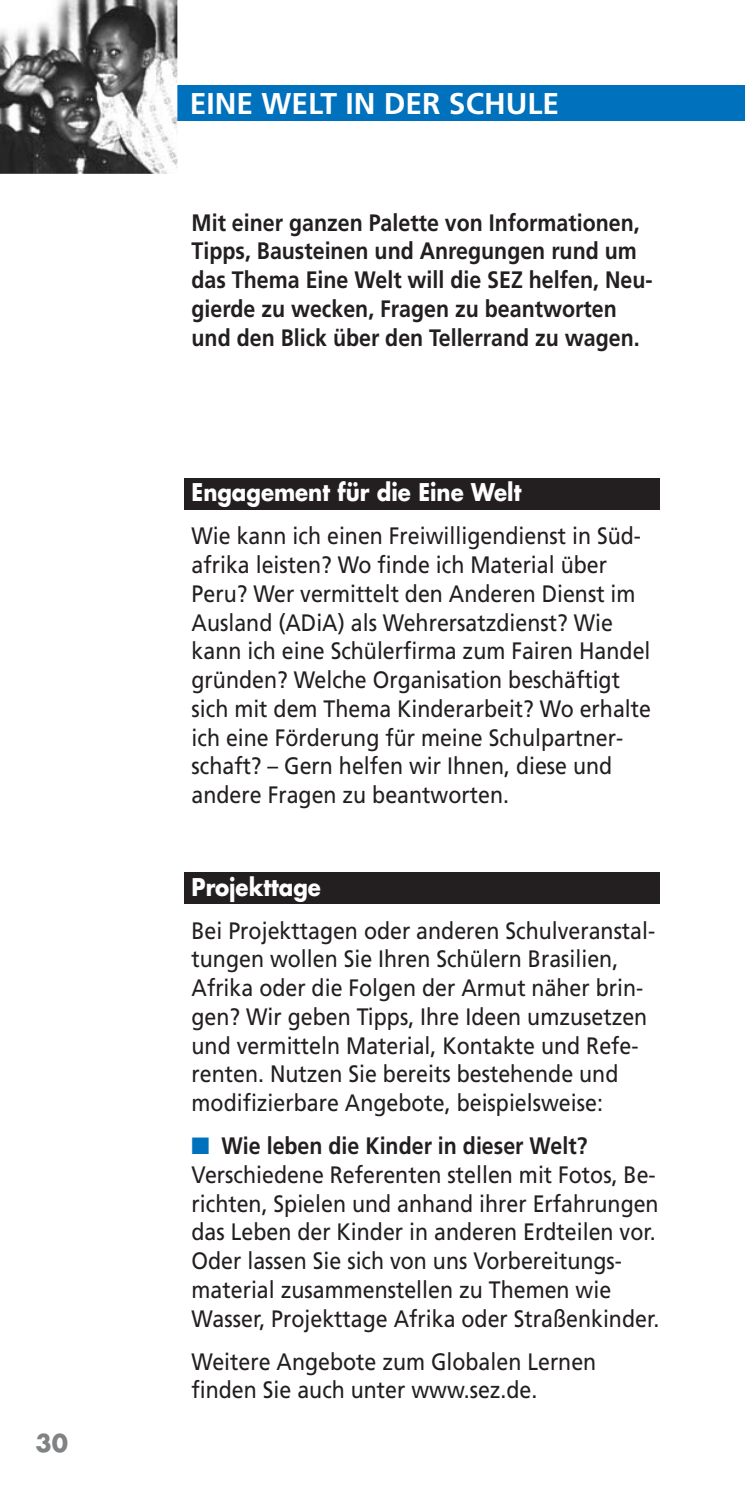
<style>
.page{position:relative;width:745px;height:1489px;background:#fff}
.page>*{position:absolute;margin:0;border:0;box-sizing:border-box;transform-origin:0 0}
.t1{font:700 30px "Frutiger";color:#fff}
.t2{font:23.75px/28.8px "Frutiger";color:#231f20;scale:.9 1}
.t3{font:700 23.75px/28.8px "Frutiger";color:#231f20;scale:.9 1}
.t4{font:700 23.75px "Futura";color:#fff;scale:.9 1}
.t5{font:700 23.75px "Futura";color:#808284}
.s1{color:#0071bc}
.s2{font-weight:700}
</style>
<div class="page">
<div style="left:184px;top:872px;width:475px;height:31px;background:#231f20"></div>
<div style="left:184px;top:478px;width:475px;height:32px;background:#231f20"></div>
<div style="left:175px;top:85px;width:569px;height:35px;background:#0071bc"></div>
<img style="left:0;top:0;width:177px;height:174px">
<p class="t5" style="left:35px;top:1431px;width:34px">30</p>
<p class="t1" style="left:189px;top:91px;width:370px">EINE WELT IN DER SCHULE</p>
<p class="t3" style="left:191px;top:210px;width:513px">Mit einer ganzen Palette von Informationen, Tipps, Bausteinen und Anregungen rund um das Thema Eine Welt will die SEZ helfen, Neu&shy;gierde zu wecken, Fragen zu beantworten und den Blick über den Tellerrand zu wagen.</p>
<p class="t4" style="left:191px;top:481px;width:368px">Engagement für die Eine Welt</p>
<p class="t2" style="left:191px;top:523px;width:511px">Wie kann ich einen Freiwilligendienst in Süd&shy;afrika leisten? Wo finde ich Material über Peru? Wer vermittelt den Anderen Dienst im Ausland (ADiA) als Wehrersatzdienst? Wie kann ich eine Schülerfirma zum Fairen Handel gründen? Welche Organisation beschäftigt sich mit dem Thema Kinderarbeit? Wo erhalte ich eine Förderung für meine Schulpartner&shy;schaft? – Gern helfen wir Ihnen, diese und andere Fragen zu beantworten.</p>
<p class="t4" style="left:191px;top:875px;width:145px">Projekttage</p>
<p class="t2" style="left:191px;top:917px;width:516px">Bei Projekttagen oder anderen Schulveranstal&shy;tungen wollen Sie Ihren Schülern Brasilien, Afrika oder die Folgen der Armut näher brin&shy;gen? Wir geben Tipps, Ihre Ideen umzusetzen und vermitteln Material, Kontakte und Refe&shy;renten. Nutzen Sie bereits bestehende und modifizierbare Angebote, beispielsweise:</p>
<p class="t2" style="left:191px;top:1133px;width:521px"><span class="s1">■</span> <span class="s2">Wie leben die Kinder in dieser Welt?<br></span>Verschiedene Referenten stellen mit Fotos, Be&shy;richten, Spielen und anhand ihrer Erfahrungen das Leben der Kinder in anderen Erdteilen vor.<br>Oder lassen Sie sich von uns Vorbereitungs&shy;material zusammenstellen zu Themen wie Wasser, Projekttage Afrika oder Straßenkinder.</p>
<p class="t2" style="left:191px;top:1348px;width:451px">Weitere Angebote zum Globalen Lernen finden Sie auch unter www.sez.de.</p>
</div>
